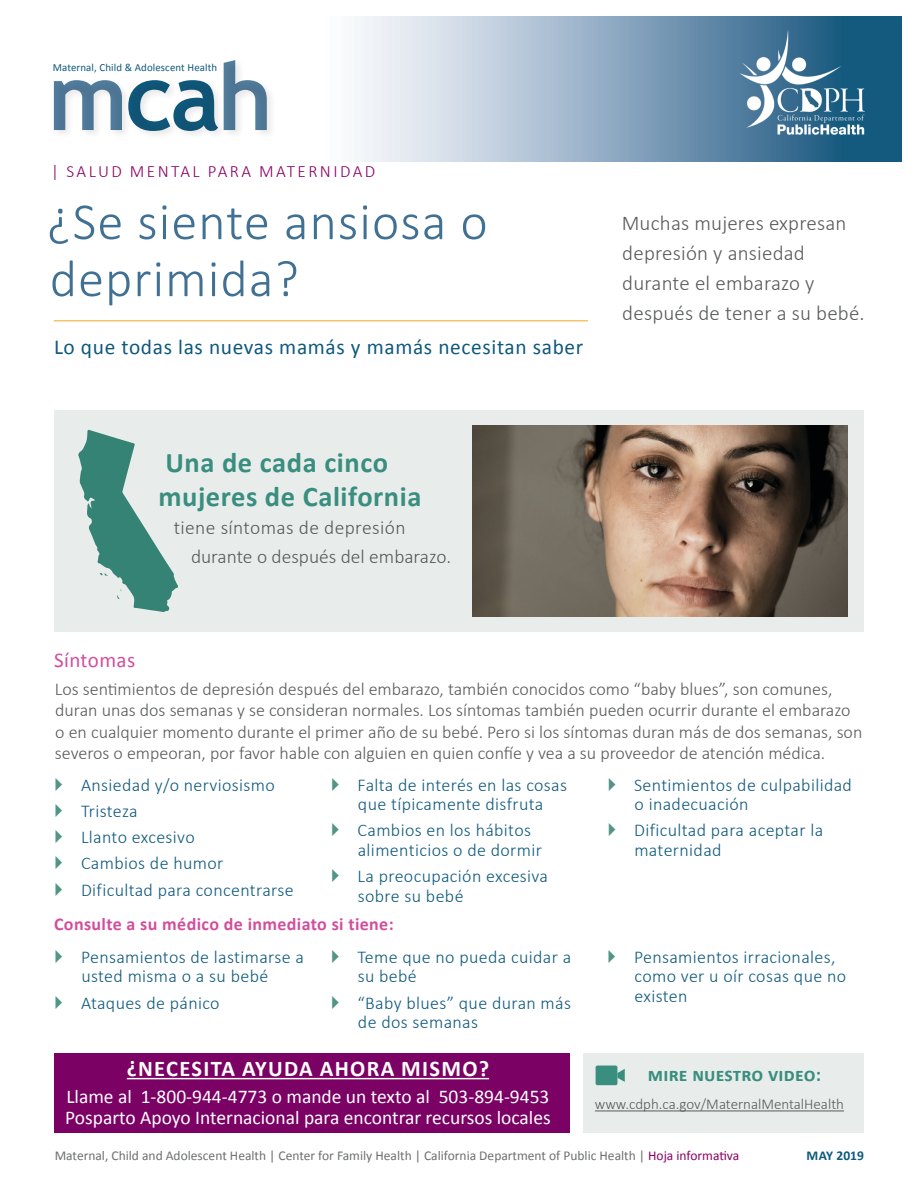
<style>
.page{position:relative;width:918px;height:1188px;background:#fff}
.page>*{position:absolute;margin:0;border:0;box-sizing:border-box;transform-origin:0 0}
.t1{font:700 93.6px "Trebuchet MS";color:#527e9f}
.t2{font:300 52.5px/57px "Calibri";letter-spacing:.02em;color:#407093}
.t3{font:700 28.5px/34.2px "Calibri";letter-spacing:.02em;color:#3a8e7f}
.t4{font:700 22.5px "Calibri";letter-spacing:.06em;color:#fff}
.t5{font:21.3px "Calibri";letter-spacing:.03em;color:#0f597d}
.t6{font:300 21px/30px "Calibri";letter-spacing:.01em;color:#575a59}
.t7{font:21px "Calibri";letter-spacing:.02em;color:#d24e9c}
.t8{font:19.5px/21px "Calibri";color:#fff}
.t9{font:300 19.5px/28.5px "Calibri";color:#575a59}
.t10{font:700 19.5px "Calibri";letter-spacing:.01em;color:#3a8e7f}
.t11{font:300 18px/19.5px "Calibri";letter-spacing:.02em;color:#0f597d}
.t12{font:300 18px/21.6px "Calibri";color:#575a59}
.t13{font:700 18px "Calibri";letter-spacing:.02em;color:#d24e9c}
.t14{font:300 17.25px "Calibri";letter-spacing:.14em;color:#8b0064}
.t15{font:300 15px "Calibri";color:#575a59}
.t16{font:13.5px "Calibri";color:#6d6f71}
.t17{font:700 13.5px "Calibri";color:#0f597d}
.t18{font:10.8px "Calibri";letter-spacing:.01em;color:#0f597d}
.s1{color:#0f597d}
.s2{color:#8b0064}
</style>
<div class="page">
<div style="left:54px;top:410px;width:810px;height:222px;background:#e8edeb"></div>
<img style="left:473px;top:426px;width:375px;height:191px">
<hr style="left:54px;top:320px;width:534px;height:1px;background:#f3b136">
<svg style="left:78px;top:430px;width:100px;height:182px"></svg>
<div style="left:584px;top:1054px;width:280px;height:79px;background:#e8edeb"></div>
<svg style="left:596px;top:1066px;width:29px;height:19px"></svg>
<hr style="left:595px;top:1111px;width:249px;height:1px;background:#575a59">
<svg style="left:354px;top:16px;width:548px;height:145px;background:#94afc5"></svg>
<img style="left:739px;top:30px;width:125px;height:105px">
<div style="left:51px;top:58px;width:226px;height:83px;background:#231f20;opacity:.1"></div>
<div style="left:54px;top:1054px;width:515px;height:79px;background:#7b0165"></div>
<hr style="left:127px;top:1078px;width:362px;height:1px;background:#fff">
<h1 class="t1" style="left:48px;top:38px;width:227px">m<span class="s1">ca</span>h</h1>
<p class="t18" style="left:53px;top:61px;width:166px">Maternal, Child &amp; Adolescent Health</p>
<p class="t14" style="left:51px;top:161px;width:326px">| SALUD MENTAL PARA MATERNIDAD</p>
<h2 class="t2" style="left:47px;top:193px;width:442px">¿Se siente ansiosa o deprimida?</h2>
<p class="t5" style="left:54px;top:333px;width:531px">Lo que todas las nuevas mamás y mamás necesitan saber</p>
<h3 class="t3" style="left:158px;top:445px;width:265px">Una de cada cinco mujeres de California</h3>
<p class="t9" style="left:191px;top:513px;width:262px;text-indent:-17px">tiene síntomas de depresión durante o después del embarazo.</p>
<p class="t6" style="left:622px;top:207px;width:245px">Muchas mujeres expresan depresión y ansiedad durante el embarazo y después de tener a su bebé.</p>
<p class="t7" style="left:54px;top:647px;width:83px">Síntomas</p>
<p class="t12" style="left:55px;top:678px;width:809px">Los sentimientos de depresión después del embarazo, también conocidos como “baby blues”, son comunes, duran unas dos semanas y se consideran normales. Los síntomas también pueden ocurrir durante el embarazo o en cualquier momento durante el primer año de su bebé. Pero si los síntomas duran más de dos semanas, son severos o empeoran, por favor hable con alguien en quien confíe y vea a su proveedor de atención médica.</p>
<p class="t11" style="left:81px;top:771px;width:214px;line-height:26.2px">Ansiedad y/o nerviosismo<br>Tristeza<br>Llanto excesivo<br>Cambios de humor<br>Dificultad para concentrarse</p>
<p class="t11" style="left:358px;top:775px;width:211px">Falta de interés en las cosas que típicamente disfruta</p>
<p class="t11" style="left:634px;top:775px;width:219px">Sentimientos de culpabilidad o inadecuación</p>
<p class="t11" style="left:634px;top:821px;width:191px">Dificultad para aceptar la maternidad</p>
<p class="t11" style="left:358px;top:821px;width:186px">Cambios en los hábitos alimenticios o de dormir</p>
<p class="t11" style="left:358px;top:866px;width:192px">La preocupación excesiva sobre su bebé</p>
<p class="t13" style="left:54px;top:912px;width:341px">Consulte a su médico de inmediato si tiene:</p>
<p class="t11" style="left:81px;top:947px;width:224px">Pensamientos de lastimarse a usted misma o a su bebé</p>
<p class="t11" style="left:81px;top:993px;width:140px">Ataques de pánico</p>
<p class="t11" style="left:358px;top:947px;width:215px">Teme que no pueda cuidar a su bebé</p>
<p class="t11" style="left:358px;top:993px;width:215px">“Baby blues” que duran más de dos semanas</p>
<p class="t4" style="left:127px;top:1054px;width:364px">¿NECESITA AYUDA AHORA MISMO?</p>
<p class="t8" style="left:65px;top:1086px;width:487px">Llame al 1-800-944-4773 o mande un texto al 503-894-9453<br>Posparto Apoyo Internacional para encontrar recursos locales</p>
<p class="t11" style="left:634px;top:947px;width:214px">Pensamientos irracionales, como ver u oír cosas que no existen</p>
<p class="t10" style="left:648px;top:1062px;width:175px">mire nuestro video:</p>
<p class="t15" style="left:595px;top:1095px;width:251px">www.cdph.ca.gov/MaternalMentalHealth</p>
<p class="t16" style="left:55px;top:1147px;width:686px">Maternal, Child and Adolescent Health | Center for Family Health | California Department of Public Health | <span class="s2">Hoja informativa</span></p>
<p class="t17" style="left:806px;top:1147px;width:59px">MAY 2019</p>
</div>
